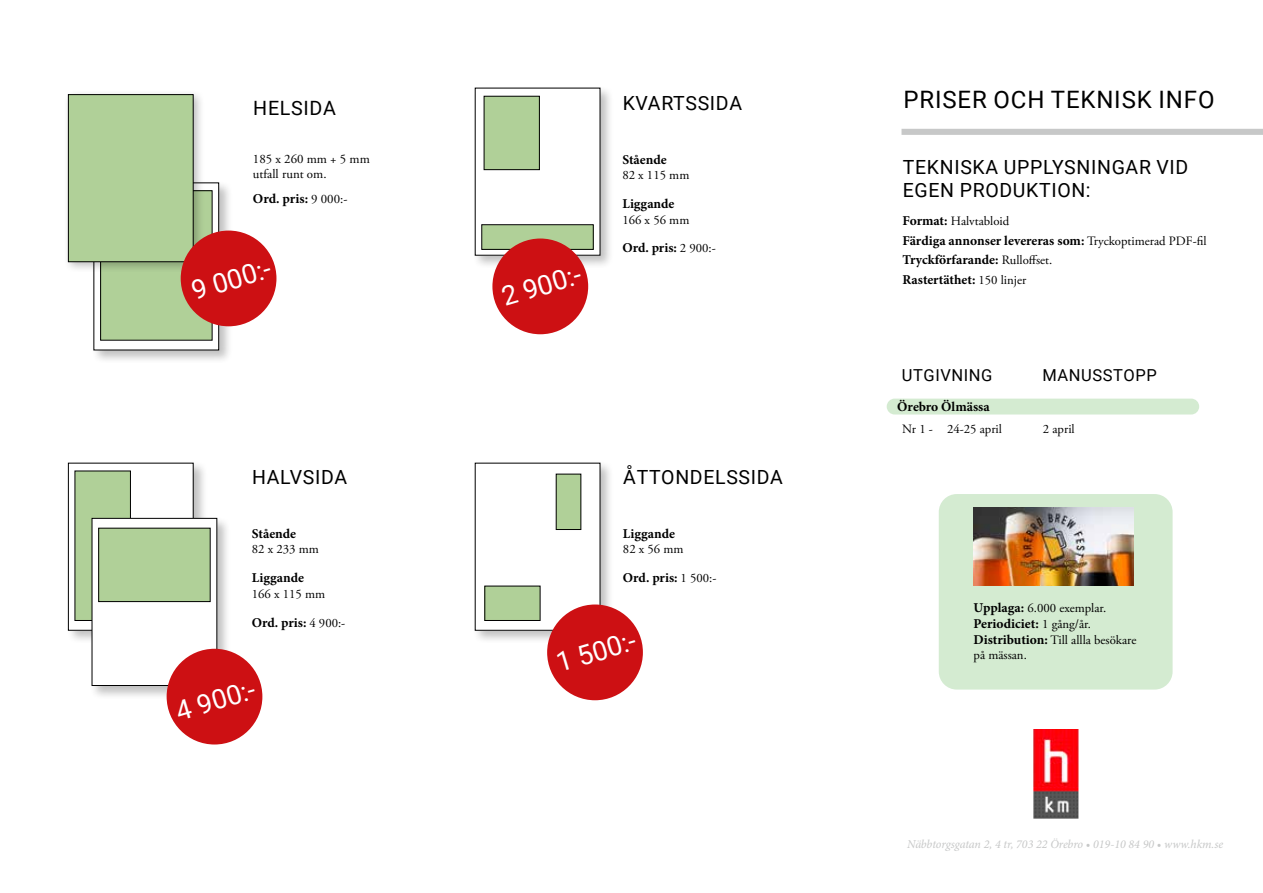
<style>
.page{position:relative;width:1263px;height:893px;background:#fff}
.page>*{position:absolute;margin:0;border:0;box-sizing:border-box;transform-origin:0 0}
.t1{font:27px "Roboto";color:#fff}
.t2{font:24px "Roboto";letter-spacing:.035em;color:#000}
.t3{font:19.65px "Roboto";letter-spacing:.035em;color:#000}
.t4{font:19.5px/23.4px "Roboto";letter-spacing:.035em;color:#000}
.t5{font:16.5px "Roboto";letter-spacing:.035em;color:#000}
.t6{font:700 13.65px "Minion Pro";color:#000}
.t7{font:700 13.5px/19.5px "Minion Pro";color:#000}
.t8{font:12.9px/15.5px "Adobe Garamond Pro";color:#000}
.t9{font:12.75px/15.3px "Adobe Garamond Pro";color:#000}
.t10{font:italic 12px "Minion Pro";letter-spacing:-.01em;color:#c7c8c8}
.s1{font-family:"Adobe Garamond Pro";font-weight:400;font-size:12.9px}
.s2{font-family:"Adobe Garamond Pro";font-weight:400;font-size:12.75px}
.s3{font-family:"Minion Pro";font-weight:700;font-size:13.5px}
</style>
<div class="page">
<div style="left:887px;top:399px;width:312px;height:15px;background:#d4ebd1;border-radius:8px"></div>
<div style="left:939px;top:494px;width:233px;height:196px;background:#d4ebd1;border-radius:18px"></div>
<div style="left:91px;top:180px;width:142px;height:184px;background:#000;opacity:.25"></div>
<div style="left:94px;top:183px;width:125px;height:167px;background:#fff"></div>
<div style="left:101px;top:191px;width:111px;height:149px;background:#b0d098"></div>
<div style="left:100px;top:190px;width:112px;height:151px;border:1px solid #000"></div>
<div style="left:63px;top:89px;width:142px;height:184px;background:#000;opacity:.25"></div>
<div style="left:68px;top:95px;width:125px;height:167px;background:#b0d098"></div>
<div style="left:68px;top:94px;width:126px;height:168px;border:1px solid #000"></div>
<div style="left:181px;top:231px;width:95px;height:95px;background:#cd1013;border-radius:50%"></div>
<div style="left:473px;top:461px;width:142px;height:184px;background:#000;opacity:.25"></div>
<div style="left:475px;top:463px;width:125px;height:167px;background:#fff"></div>
<div style="left:485px;top:586px;width:55px;height:34px;background:#b0d098"></div>
<div style="left:484px;top:586px;width:56px;height:35px;border:1px solid #000"></div>
<div style="left:556px;top:474px;width:25px;height:55px;background:#b0d098"></div>
<div style="left:473px;top:86px;width:142px;height:184px;background:#000;opacity:.25"></div>
<div style="left:475px;top:88px;width:125px;height:167px;background:#fff"></div>
<div style="left:484px;top:96px;width:55px;height:74px;background:#b0d098"></div>
<div style="left:484px;top:96px;width:56px;height:74px;border:1px solid #000"></div>
<div style="left:482px;top:225px;width:111px;height:24px;background:#b0d098"></div>
<div style="left:481px;top:224px;width:113px;height:26px;border:1px solid #000"></div>
<div style="left:66px;top:461px;width:142px;height:184px;background:#000;opacity:.25"></div>
<div style="left:68px;top:463px;width:125px;height:167px;background:#fff"></div>
<div style="left:68px;top:463px;width:126px;height:168px;border:1px solid #000"></div>
<div style="left:75px;top:471px;width:55px;height:149px;background:#b0d098"></div>
<div style="left:89px;top:516px;width:142px;height:184px;background:#000;opacity:.25"></div>
<div style="left:92px;top:518px;width:125px;height:167px;background:#fff"></div>
<div style="left:92px;top:518px;width:125px;height:168px;border:1px solid #000"></div>
<div style="left:99px;top:528px;width:111px;height:74px;background:#b0d098"></div>
<div style="left:98px;top:528px;width:113px;height:74px;border:1px solid #000"></div>
<div style="left:167px;top:649px;width:95px;height:95px;background:#cd1013;border-radius:50%"></div>
<div style="left:901px;top:129px;width:362px;height:6px;background:#c7c8c8"></div>
<img style="left:973px;top:508px;width:161px;height:78px">
<div style="left:547px;top:604px;width:96px;height:96px;background:#cd1013;border-radius:50%"></div>
<div style="left:492px;top:239px;width:96px;height:95px;background:#cd1013;border-radius:50%"></div>
<img style="left:1033px;top:730px;width:45px;height:89px">
<h3 class="t3" style="left:253px;top:94px;width:84px">HELSIDA</h3>
<p class="t8" style="left:253px;top:152px;width:118px">185 x 260 mm + 5 mm utfall runt om.</p>
<p class="t6" style="left:253px;top:189px;width:96px">Ord. pris: <span class="s1">9 000:-</span></p>
<h1 class="t1" style="left:187px;top:273px;width:83px;rotate:-17deg">9 000:-</h1>
<h3 class="t4" style="left:252px;top:465px;width:97px">HALVSIDA</h3>
<p class="t7" style="left:252px;top:524px;width:46px">Stående</p>
<p class="t9" style="left:252px;top:542px;width:69px">82 x 233 mm</p>
<p class="t7" style="left:252px;top:568px;width:54px">Liggande</p>
<p class="t9" style="left:252px;top:586px;width:75px">166 x 115 mm</p>
<p class="t7" style="left:252px;top:612px;width:95px">Ord. pris: <span class="s2">4 900:-</span></p>
<h1 class="t1" style="left:171px;top:694px;width:83px;rotate:-17deg">4 900:-</h1>
<h3 class="t4" style="left:623px;top:91px;width:121px">KVARTSSIDA</h3>
<h1 class="t1" style="left:497px;top:279px;width:83px;rotate:-17deg">2 900:-</h1>
<p class="t7" style="left:622px;top:150px;width:46px">Stående</p>
<p class="t9" style="left:622px;top:168px;width:69px">82 x 115 mm</p>
<p class="t7" style="left:622px;top:194px;width:54px">Liggande</p>
<p class="t9" style="left:622px;top:212px;width:69px">166 x 56 mm</p>
<p class="t7" style="left:622px;top:238px;width:95px">Ord. pris: <span class="s2">2 900:-</span></p>
<h3 class="t4" style="left:623px;top:465px;width:161px">ÅTTONDELSSIDA</h3>
<p class="t7" style="left:623px;top:524px;width:54px">Liggande</p>
<p class="t9" style="left:623px;top:542px;width:62px">82 x 56 mm</p>
<p class="t7" style="left:623px;top:568px;width:95px">Ord. pris: <span class="s2">1 500:-</span></p>
<h1 class="t1" style="left:552px;top:645px;width:83px;rotate:-17deg">1 500:-</h1>
<h2 class="t2" style="left:903px;top:83px;width:313px">PRISER OCH TEKNISK INFO</h2>
<h3 class="t4" style="left:903px;top:155px;width:287px">TEKNISKA UPPLYSNINGAR VID<br>EGEN PRODUKTION:</h3>
<p class="t9" style="left:902px;top:214px;width:108px"><span class="s3">Format:</span> Halvtabloid</p>
<p class="t7" style="left:902px;top:231px;width:306px">Färdiga annonser levereras som: <span class="s2">Tryckoptimerad PDF-fil<br></span>Tryckförfarande: <span class="s2">Rulloffset.<br></span>Rastertäthet: <span class="s2">150 linjer</span></p>
<p class="t5" style="left:902px;top:363px;width:92px">UTGIVNING</p>
<p class="t7" style="left:897px;top:396px;width:94px">Örebro Ölmässa</p>
<p class="t5" style="left:1043px;top:363px;width:116px">MANUSSTOPP</p>
<p class="t9" style="left:902px;top:421px;width:102px">Nr 1 - 24-25 april</p>
<p class="t9" style="left:1043px;top:421px;width:33px">2 april</p>
<p class="t9" style="left:973px;top:600px;width:134px"><span class="s3">Upplaga:</span> 6.000 exemplar.</p>
<p class="t7" style="left:973px;top:614px;width:119px">Periodiciet: <span class="s2">1 gång/år.</span></p>
<p class="t9" style="left:973px;top:633px;width:164px"><span class="s3">Distribution:</span> Till allla besökare på mässan.</p>
<p class="t10" style="left:907px;top:836px;width:317px">Näbbtorgsgatan 2, 4 tr, 703 22 Örebro • 019-10 84 90 • www.hkm.se</p>
</div>
